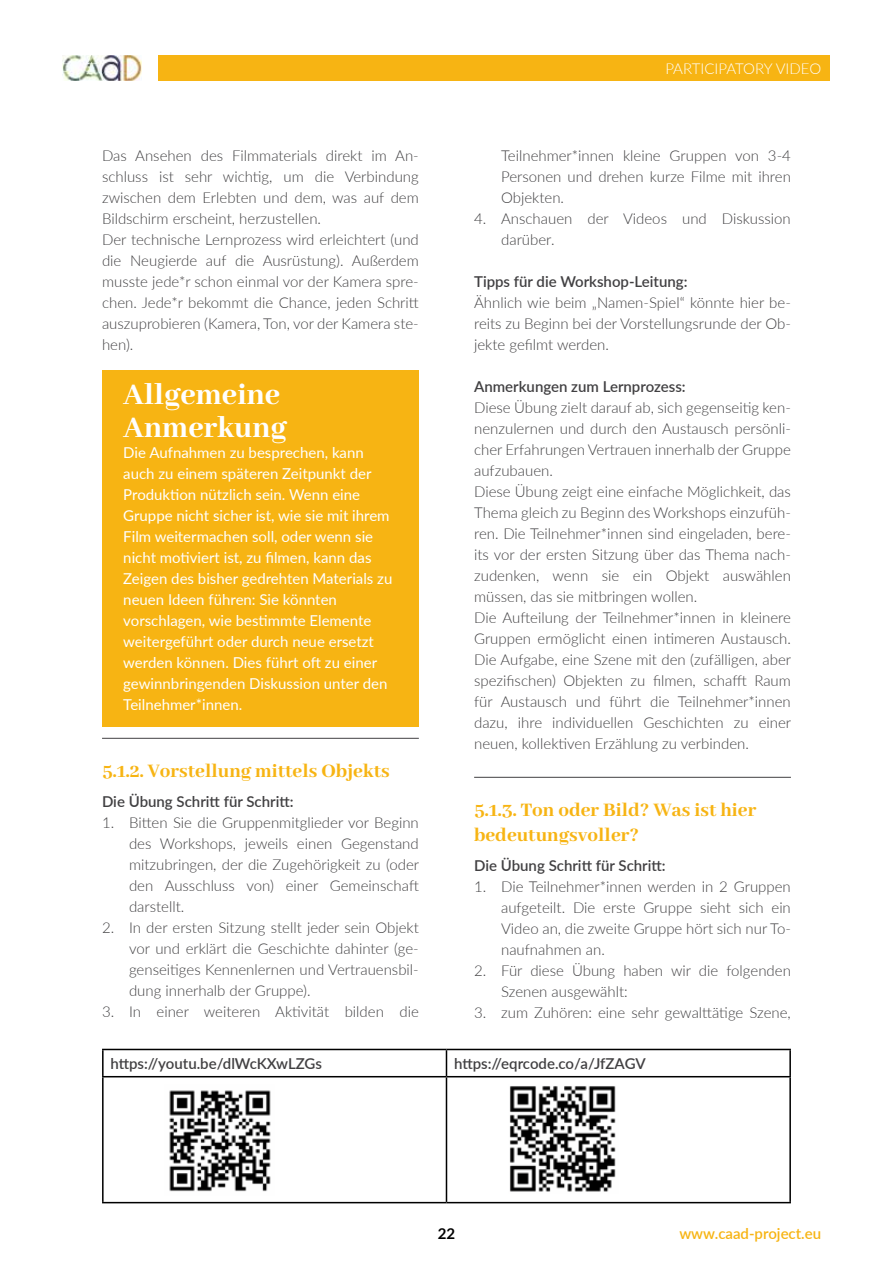
<style>
.page{position:relative;width:893px;height:1263px;background:#fff}
.page>*{position:absolute;margin:0;border:0;box-sizing:border-box;transform-origin:0 0}
.t1{font:800 33px/33px "Abhaya Libre";color:#fff}
.t2{font:800 21px/25.2px "Abhaya Libre";color:#f7b413}
.t3{font:300 15px/21px "Lato";color:#414042;text-align:justify}
.t4{font:15px/21px "Lato";color:#fff}
.t5{font:600 15px "Lato";color:#414042}
.t6{font:600 15px "Lato";color:#f7b413}
.t7{font:300 15px "Lato";color:#fff}
.t8{font:700 15px "Lato";color:#000}
</style>
<div class="page">
<div style="left:158px;top:55px;width:672px;height:26px;background:#f7b413"></div>
<img style="left:63px;top:55px;width:78px;height:26px">
<div style="left:102px;top:371px;width:317px;height:356px;background:#f7b413"></div>
<hr style="left:102px;top:738px;width:317px;height:1px;background:#414042">
<hr style="left:474px;top:777px;width:317px;height:1px;background:#414042">
<hr style="left:102px;top:1049px;width:344px;height:1px;background:#000">
<hr style="left:102px;top:1050px;width:2px;height:26px;background:#000">
<hr style="left:446px;top:1049px;width:345px;height:1px;background:#000">
<svg style="left:446px;top:1050px;width:1px;height:26px"></svg>
<hr style="left:789px;top:1050px;width:2px;height:26px;background:#000">
<hr style="left:102px;top:1076px;width:344px;height:1px;background:#000">
<hr style="left:102px;top:1077px;width:2px;height:125px;background:#000">
<hr style="left:446px;top:1076px;width:345px;height:1px;background:#000">
<hr style="left:446px;top:1077px;width:1px;height:125px;background:#000">
<hr style="left:789px;top:1077px;width:2px;height:125px;background:#000">
<hr style="left:102px;top:1202px;width:344px;height:1px;background:#000">
<hr style="left:446px;top:1202px;width:345px;height:1px;background:#000">
<img style="left:169px;top:1090px;width:102px;height:102px">
<img style="left:509px;top:1086px;width:107px;height:106px">
<p class="t3" style="left:102px;top:144px;width:318px;text-align:left">Das Ansehen des Filmmaterials direkt im An&shy;schluss ist sehr wichtig, um die Verbindung zwischen dem Erlebten und dem, was auf dem Bildschirm erscheint, herzustellen.<br>Der technische Lernprozess wird erleichtert (und die Neugierde auf die Ausrüstung). Außerdem musste jede*r schon einmal vor der Kamera spre&shy;chen. Jede*r bekommt die Chance, jeden Schritt auszuprobieren (Kamera, Ton, vor der Kamera ste&shy;hen).</p>
<h1 class="t1" style="left:123px;top:379px;width:165px">Allgemeine<br>Anmerkung</h1>
<p class="t4" style="left:123px;top:441px;width:271px">Die Aufnahmen zu besprechen, kann auch zu einem späteren Zeitpunkt der Produktion nützlich sein. Wenn eine Gruppe nicht sicher ist, wie sie mit ihrem Film weitermachen soll, oder wenn sie nicht motiviert ist, zu filmen, kann das Zeigen des bisher gedrehten Materials zu neuen Ideen führen: Sie könnten vorschlagen, wie bestimmte Elemente weitergeführt oder durch neue ersetzt werden können. Dies führt oft zu einer gewinnbringenden Diskussion unter den Teilnehmer*innen.</p>
<h2 class="t2" style="left:102px;top:759px;width:289px">5.1.2. Vorstellung mittels Objekts</h2>
<p class="t5" style="left:102px;top:790px;width:193px">Die Übung Schritt für Schritt:</p>
<p class="t3" style="left:129px;top:811px;width:292px;text-indent:-27px">1. Bitten Sie die Gruppenmitglieder vor Beginn des Workshops, jeweils einen Gegenstand mitzubringen, der die Zugehörigkeit zu (oder den Ausschluss von) einer Gemeinschaft darstellt.</p>
<p class="t3" style="left:129px;top:916px;width:291px;text-indent:-27px">2. In der ersten Sitzung stellt jeder sein Objekt vor und erklärt die Geschichte dahinter (ge&shy;genseitiges Kennenlernen und Vertrauensbil&shy;dung innerhalb der Gruppe).</p>
<p class="t3" style="left:102px;top:1000px;width:318px">3. In einer weiteren Aktivität bilden die</p>
<p class="t7" style="left:665px;top:58px;width:157px">Participatory Video</p>
<p class="t3" style="left:501px;top:144px;width:291px">Teilnehmer*innen kleine Gruppen von 3-4<br>Personen und drehen kurze Filme mit ihren Objekten.</p>
<p class="t3" style="left:501px;top:207px;width:291px;text-indent:-27px">4. Anschauen der Videos und Diskussion darüber.</p>
<p class="t5" style="left:474px;top:271px;width:215px">Tipps für die Workshop-Leitung:</p>
<p class="t3" style="left:474px;top:291px;width:318px">Ähnlich wie beim „Namen-Spiel“ könnte hier be&shy;reits zu Beginn bei der Vorstellungsrunde der Ob&shy;jekte gefilmt werden.</p>
<p class="t5" style="left:474px;top:376px;width:213px">Anmerkungen zum Lernprozess:</p>
<p class="t3" style="left:474px;top:396px;width:319px;text-align:left">Diese Übung zielt darauf ab, sich gegenseitig ken&shy;nenzulernen und durch den Austausch persönli&shy;cher Erfahrungen Vertrauen innerhalb der Gruppe aufzubauen.<br>Diese Übung zeigt eine einfache Möglichkeit, das Thema gleich zu Beginn des Workshops einzufüh&shy;ren. Die Teilnehmer*innen sind eingeladen, bere&shy;its vor der ersten Sitzung über das Thema nach&shy;zudenken, wenn sie ein Objekt auswählen müssen, das sie mitbringen wollen.<br>Die Aufteilung der Teilnehmer*innen in kleinere Gruppen ermöglicht einen intimeren Austausch.<br>Die Aufgabe, eine Szene mit den (zufälligen, aber spezifischen) Objekten zu filmen, schafft Raum für Austausch und führt die Teilnehmer*innen dazu, ihre individuellen Geschichten zu einer neuen, kollektiven Erzählung zu verbinden.</p>
<h2 class="t2" style="left:474px;top:798px;width:284px">5.1.3. Ton oder Bild? Was ist hier bedeutungsvoller?</h2>
<p class="t5" style="left:474px;top:854px;width:193px">Die Übung Schritt für Schritt:</p>
<p class="t3" style="left:501px;top:875px;width:291px;text-indent:-27px">1. Die Teilnehmer*innen werden in 2 Gruppen aufgeteilt. Die erste Gruppe sieht sich ein Video an, die zweite Gruppe hört sich nur To&shy;naufnahmen an.</p>
<p class="t3" style="left:501px;top:959px;width:291px;text-indent:-27px">2. Für diese Übung haben wir die folgenden<br>Szenen ausgewählt:</p>
<p class="t3" style="left:474px;top:1001px;width:318px">3. zum Zuhören: eine sehr gewalttätige Szene,</p>
<p class="t5" style="left:110px;top:1053px;width:213px">https://youtu.be/dlWcKXwLZGs</p>
<p class="t5" style="left:454px;top:1053px;width:193px">https://eqrcode.co/a/JfZAGV</p>
<p class="t8" style="left:438px;top:1223px;width:19px">22</p>
<p class="t6" style="left:679px;top:1223px;width:143px">www.caad-project.eu</p>
</div>
